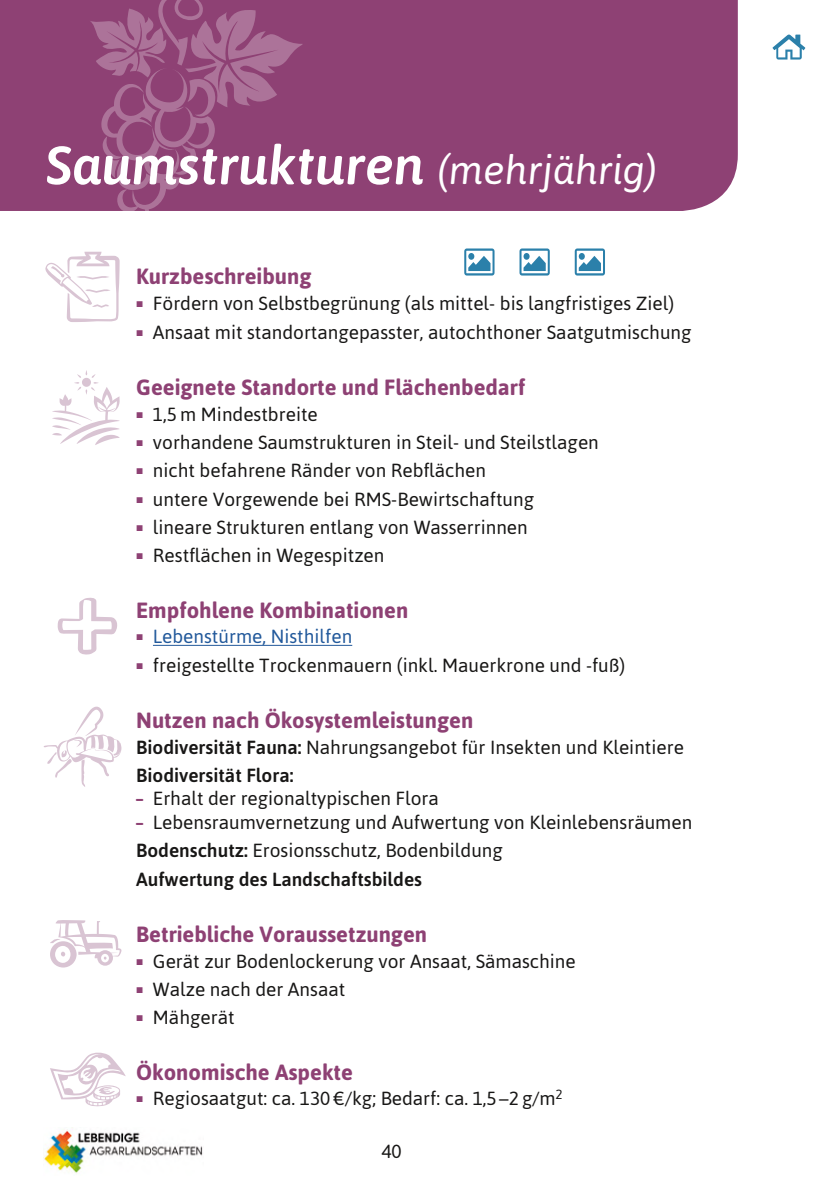
<style>
.page{position:relative;width:840px;height:1191px;background:#fff}
.page>*{position:absolute;margin:0;border:0;box-sizing:border-box;transform-origin:0 0}
.t1{font:italic 500 54px "Asap";color:#fff}
.t2{font:700 22px "Asap";color:#8e4174}
.t3{font:19px/28.2px "Asap";color:#181716}
.t4{font:19px "Asap";color:#22599b}
.s1{font-weight:400;font-size:40px}
.s2{font-weight:500}
.s3{font-weight:700;color:#8e4174}
</style>
<div class="page">
<img style="left:44px;top:1127px;width:159px;height:46px">
<div style="left:0;top:0;width:737px;height:211px;background:#8e4174"></div>
<svg style="left:89px;top:0;width:213px;height:211px"></svg>
<hr style="left:153px;top:645px;width:199px;height:1px;background:#22599b">
<svg style="left:58px;top:597px;width:59px;height:58px"></svg>
<svg style="left:50px;top:920px;width:71px;height:47px"></svg>
<svg style="left:50px;top:1052px;width:76px;height:55px"></svg>
<svg style="left:52px;top:370px;width:68px;height:75px"></svg>
<svg style="left:44px;top:706px;width:77px;height:81px"></svg>
<svg style="left:45px;top:252px;width:75px;height:70px"></svg>
<svg style="left:464px;top:248px;width:30px;height:27px"></svg>
<svg style="left:519px;top:248px;width:30px;height:27px"></svg>
<svg style="left:574px;top:248px;width:30px;height:27px"></svg>
<svg style="left:772px;top:35px;width:32px;height:25px"></svg>
<h1 class="t1" style="left:45px;top:129px;width:612px">Saumstrukturen <span class="s1">(mehrjährig)</span></h1>
<p class="t2" style="left:136px;top:262px;width:177px">Kurzbeschreibung</p>
<p class="t3" style="left:153px;top:289px;width:540px">Fördern von Selbstbegrünung (als mittel- bis langfristiges Ziel)<br>Ansaat mit standortangepasster, autochthoner Saatgutmischung</p>
<p class="t2" style="left:136px;top:372px;width:390px">Geeignete Standorte und Flächenbedarf</p>
<p class="t3" style="left:153px;top:399px;width:447px">1,5 m Mindestbreite<br>vorhandene Saumstrukturen in Steil- und Steilstlagen nicht befahrene Ränder von Rebflächen<br>untere Vorgewende bei RMS-Bewirtschaftung<br>lineare Strukturen entlang von Wasserrinnen Restflächen in Wegespitzen</p>
<p class="t2" style="left:136px;top:595px;width:273px">Empfohlene Kombinationen</p>
<p class="t4" style="left:153px;top:624px;width:201px">Lebenstürme, Nisthilfen</p>
<p class="t3" style="left:153px;top:650px;width:473px">freigestellte Trockenmauern (inkl. Mauerkrone und -fuß)</p>
<p class="t2" style="left:136px;top:705px;width:338px">Nutzen nach Ökosystemleistungen</p>
<p class="t3" style="left:136px;top:732px;width:549px"><span class="s2">Biodiversität Fauna:</span> Nahrungsangebot für Insekten und Kleintiere<br><span class="s2">Biodiversität Flora:</span></p>
<p class="t3" style="left:136px;top:784px;width:304px"><span class="s3">–</span> Erhalt der regionaltypischen Flora</p>
<p class="t3" style="left:136px;top:807px;width:557px"><span class="s3">–</span> Lebensraumvernetzung und Aufwertung von Kleinlebensräumen<br><span class="s2">Bodenschutz:</span> Erosionsschutz, Bodenbildung<br><span class="s2">Aufwertung des Landschaftsbildes</span></p>
<p class="t2" style="left:136px;top:919px;width:292px">Betriebliche Voraussetzungen</p>
<p class="t3" style="left:153px;top:946px;width:424px">Gerät zur Bodenlockerung vor Ansaat, Sämaschine<br>Walze nach der Ansaat<br>Mähgerät</p>
<p class="t2" style="left:136px;top:1057px;width:218px">Ökonomische Aspekte</p>
<p class="t3" style="left:153px;top:1084px;width:411px">Regiosaatgut: ca. 130 €/kg; Bedarf: ca. 1,5–2 g/m<sup>2</sup></p>
<p class="t3" style="left:381px;top:1136px;width:22px">40</p>
</div>
